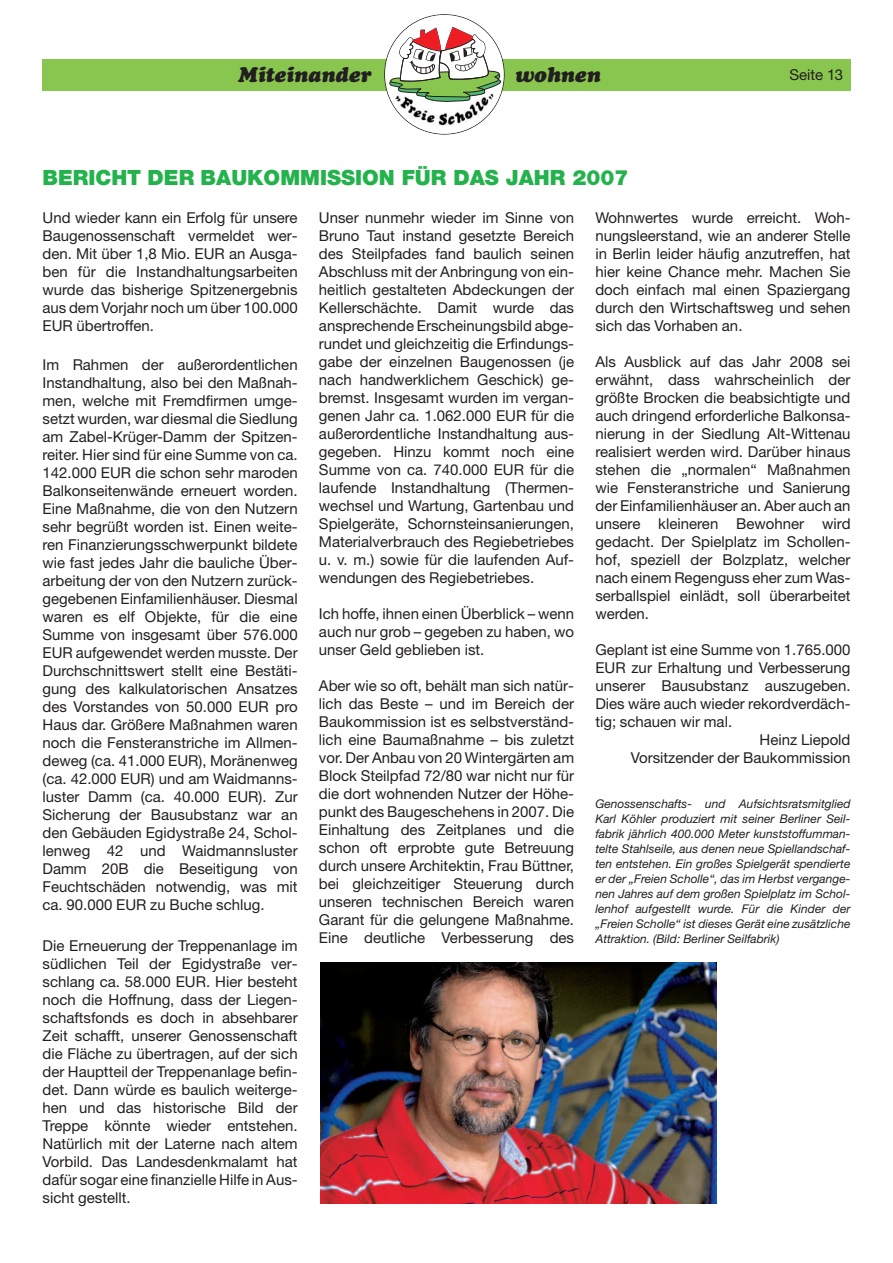
<style>
.page{position:relative;width:893px;height:1263px;background:#fff}
.page>*{position:absolute;margin:0;border:0;box-sizing:border-box;transform-origin:0 0}
.t1{font:900 21px "Helvetica Neue LT Std";color:#23b24b}
.t2{font:italic 900 21px "Cooper";color:#231f20}
.t3{font:15px/18px "Helvetica Neue LT Std";color:#231f20;text-align:justify}
.t4{font:italic 12px/15px "Helvetica Neue";color:#231f20;text-align:justify}
</style>
<div class="page">
<div style="left:43px;top:60px;width:807px;height:31px;background:#89c650"></div>
<svg style="left:384px;top:14px;width:121px;height:121px"></svg>
<img style="left:392px;top:91px;width:103px;height:36px">
<img style="left:321px;top:962px;width:396px;height:241px">
<h1 class="t2" style="left:238px;top:67px;width:135px">Miteinander</h1>
<h1 class="t2" style="left:515px;top:67px;width:87px">wohnen</h1>
<p class="t3" style="left:789px;top:68px;width:55px">Seite 13</p>
<h1 class="t1" style="left:43px;top:165px;width:587px">BERICHT DER BAUKOMMISSION FÜR DAS JAHR 2007</h1>
<p class="t3" style="left:43px;top:211px;width:257px">Und wieder kann ein Erfolg für unsere Baugenossenschaft vermeldet wer&shy;den. Mit über 1,8 Mio. EUR an Ausga&shy;ben für die Instandhaltungsarbeiten wurde das bisherige Spitzenergebnis aus dem Vorjahr noch um über 100.000<br>EUR übertroffen.</p>
<p class="t3" style="left:43px;top:358px;width:257px">Im Rahmen der außerordentlichen Instandhaltung, also bei den Maßnah&shy;men, welche mit Fremdfirmen umge&shy;setzt wurden, war diesmal die Siedlung am Zabel-Krüger-Damm der Spitzen&shy;reiter. Hier sind für eine Summe von ca.<br>142.000 EUR die schon sehr maroden Balkonseitenwände erneuert worden.<br>Eine Maßnahme, die von den Nutzern sehr begrüßt worden ist. Einen weite&shy;ren Finanzierungsschwerpunkt bildete wie fast jedes Jahr die bauliche Über&shy;arbeitung der von den Nutzern zurück&shy;gegebenen Einfamilienhäuser. Diesmal waren es elf Objekte, für die eine Summe von insgesamt über 576.000<br>EUR aufgewendet werden musste. Der Durchschnittswert stellt eine Bestäti&shy;gung des kalkulatorischen Ansatzes des Vorstandes von 50.000 EUR pro Haus dar. Größere Maßnahmen waren noch die Fensteranstriche im Allmen&shy;deweg (ca. 41.000 EUR), Moränenweg (ca. 42.000 EUR) und am Waidmanns&shy;luster Damm (ca. 40.000 EUR). Zur Sicherung der Bausubstanz war an den Gebäuden Egidystraße 24, Schol&shy;lenweg 42 und Waidmannsluster Damm 20B die Beseitigung von Feuchtschäden notwendig, was mit ca. 90.000 EUR zu Buche schlug.</p>
<p class="t3" style="left:43px;top:938px;width:257px">Die Erneuerung der Treppenanlage im südlichen Teil der Egidystraße ver&shy;schlang ca. 58.000 EUR. Hier besteht noch die Hoffnung, dass der Liegen&shy;schaftsfonds es doch in absehbarer Zeit schafft, unserer Genossenschaft die Fläche zu übertragen, auf der sich der Hauptteil der Treppenanlage befin&shy;det. Dann würde es baulich weiterge&shy;hen und das historische Bild der Treppe könnte wieder entstehen.<br>Natürlich mit der Laterne nach altem Vorbild. Das Landesdenkmalamt hat dafür sogar eine finanzielle Hilfe in Aus&shy;sicht gestellt.</p>
<p class="t3" style="left:319px;top:211px;width:257px">Unser nunmehr wieder im Sinne von Bruno Taut instand gesetzte Bereich des Steilpfades fand baulich seinen Abschluss mit der Anbringung von ein&shy;heitlich gestalteten Abdeckungen der Kellerschächte. Damit wurde das ansprechende Erscheinungsbild abge&shy;rundet und gleichzeitig die Erfindungs&shy;gabe der einzelnen Baugenossen (je nach handwerklichem Geschick) ge&shy;bremst. Insgesamt wurden im vergan&shy;genen Jahr ca. 1.062.000 EUR für die außerordentliche Instandhaltung aus&shy;gegeben. Hinzu kommt noch eine Summe von ca. 740.000 EUR für die laufende Instandhaltung (Thermen&shy;wechsel und Wartung, Gartenbau und Spielgeräte, Schornsteinsanierungen, Materialverbrauch des Regiebetriebes u. v. m.) sowie für die laufenden Auf&shy;wendungen des Regiebetriebes.</p>
<p class="t3" style="left:319px;top:607px;width:257px">Ich hoffe, ihnen einen Überblick – wenn auch nur grob – gegeben zu haben, wo unser Geld geblieben ist.</p>
<p class="t3" style="left:319px;top:679px;width:257px">Aber wie so oft, behält man sich natür&shy;lich das Beste – und im Bereich der Baukommission ist es selbstverständ&shy;lich eine Baumaßnahme – bis zuletzt vor. Der Anbau von 20 Wintergärten am Block Steilpfad 72/80 war nicht nur für die dort wohnenden Nutzer der Höhe&shy;punkt des Baugeschehens in 2007. Die Einhaltung des Zeitplanes und die schon oft erprobte gute Betreuung durch unsere Architektin, Frau Büttner, bei gleichzeitiger Steuerung durch unseren technischen Bereich waren Garant für die gelungene Maßnahme.<br>Eine deutliche Verbesserung des</p>
<p class="t3" style="left:595px;top:211px;width:257px">Wohnwertes wurde erreicht. Woh&shy;nungsleerstand, wie an anderer Stelle in Berlin leider häufig anzutreffen, hat hier keine Chance mehr. Machen Sie doch einfach mal einen Spaziergang durch den Wirtschaftsweg und sehen sich das Vorhaben an.</p>
<p class="t3" style="left:595px;top:355px;width:257px">Als Ausblick auf das Jahr 2008 sei erwähnt, dass wahrscheinlich der größte Brocken die beabsichtigte und auch dringend erforderliche Balkonsa&shy;nierung in der Siedlung Alt-Wittenau realisiert werden wird. Darüber hinaus stehen die „normalen“ Maßnahmen wie Fensteranstriche und Sanierung der Einfamilienhäuser an. Aber auch an unsere kleineren Bewohner wird gedacht. Der Spielplatz im Schollen&shy;hof, speziell der Bolzplatz, welcher nach einem Regenguss eher zum Was&shy;serballspiel einlädt, soll überarbeitet werden.</p>
<p class="t3" style="left:595px;top:643px;width:257px">Geplant ist eine Summe von 1.765.000</p>
<p class="t3" style="left:595px;top:661px;width:257px">EUR zur Erhaltung und Verbesserung</p>
<p class="t3" style="left:595px;top:679px;width:257px">unserer Bausubstanz auszugeben.</p>
<p class="t3" style="left:595px;top:697px;width:257px">Dies wäre auch wieder rekordverdäch-</p>
<p class="t3" style="left:595px;top:715px;width:138px">tig; schauen wir mal.</p>
<p class="t3" style="left:759px;top:733px;width:92px">Heinz Liepold</p>
<p class="t3" style="left:631px;top:751px;width:221px">Vorsitzender der Baukommission</p>
<p class="t4" style="left:595px;top:797px;width:257px">Genossenschafts- und Aufsichtsratsmitglied Karl Köhler produziert mit seiner Berliner Seil&shy;fabrik jährlich 400.000 Meter kunststoffumman&shy;telte Stahlseile, aus denen neue Spiellandschaf&shy;ten entstehen. Ein großes Spielgerät spendierte er der „Freien Scholle“, das im Herbst vergange&shy;nen Jahres auf dem großen Spielplatz im Schol&shy;lenhof aufgestellt wurde. Für die Kinder der „Freien Scholle“ ist dieses Gerät eine zusätzliche Attraktion. (Bild: Berliner Seilfabrik)</p>
</div>
